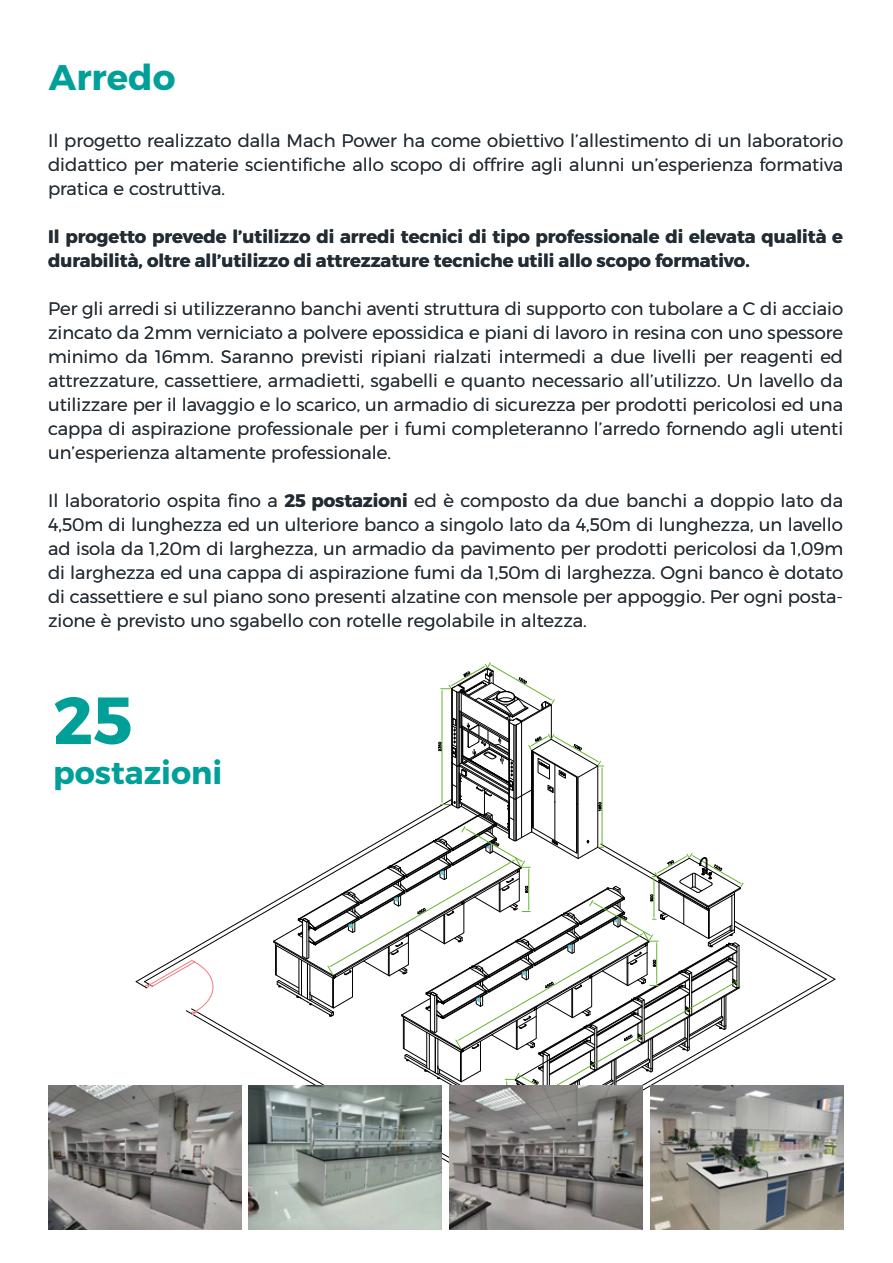
<style>
.page{position:relative;width:893px;height:1263px;background:#fff}
.page>*{position:absolute;margin:0;border:0;box-sizing:border-box;transform-origin:0 0}
.t1{font:700 66.45px "Montserrat";color:#00a099}
.t2{font:700 35.7px "Montserrat";color:#00a099}
.t3{font:700 31.65px "Montserrat";color:#00a099}
.t4{font:300 18px/24px "Montserrat";color:#212c35;text-align:justify}
.t5{font:700 18px/24px "Montserrat";color:#212c35}
.s1{font-weight:700}
</style>
<div class="page">
<svg style="left:193px;top:1015px;width:256px;height:168px"></svg>
<svg style="left:174px;top:902px;width:99px;height:57px"></svg>
<svg style="left:135px;top:959px;width:79px;height:56px"></svg>
<svg style="left:273px;top:662px;width:563px;height:474px"></svg>
<img style="left:48px;top:1085px;width:193px;height:145px">
<img style="left:650px;top:1085px;width:193px;height:145px">
<img style="left:449px;top:1085px;width:193px;height:145px">
<img style="left:249px;top:1085px;width:193px;height:145px">
<h2 class="t2" style="left:49px;top:55px;width:128px">Arredo</h2>
<p class="t4" style="left:48px;top:128px;width:797px">Il progetto realizzato dalla Mach Power ha come obiettivo l’allestimento di un laboratorio didattico per materie scientifiche allo scopo di offrire agli alunni un’esperienza formativa pratica e costruttiva.</p>
<p class="t5" style="left:48px;top:225px;width:796px">Il progetto prevede l’utilizzo di arredi tecnici di tipo professionale di elevata qualità e durabilità, oltre all’utilizzo di attrezzature tecniche utili allo scopo formativo.</p>
<p class="t4" style="left:48px;top:296px;width:797px">Per gli arredi si utilizzeranno banchi aventi struttura di supporto con tubolare a C di acciaio zincato da 2mm verniciato a polvere epossidica e piani di lavoro in resina con uno spessore minimo da 16mm. Saranno previsti ripiani rialzati intermedi a due livelli per reagenti ed attrezzature, cassettiere, armadietti, sgabelli e quanto necessario all’utilizzo. Un lavello da utilizzare per il lavaggio e lo scarico, un armadio di sicurezza per prodotti pericolosi ed una cappa di aspirazione professionale per i fumi completeranno l’arredo fornendo agli utenti un’esperienza altamente professionale.</p>
<p class="t4" style="left:48px;top:488px;width:797px">Il laboratorio ospita fino a <span class="s1">25 postazioni</span> ed è composto da due banchi a doppio lato da 4,50m di lunghezza ed un ulteriore banco a singolo lato da 4,50m di lunghezza, un lavello ad isola da 1,20m di larghezza, un armadio da pavimento per prodotti pericolosi da 1,09m di larghezza ed una cappa di aspirazione fumi da 1,50m di larghezza. Ogni banco è dotato di cassettiere e sul piano sono presenti alzatine con mensole per appoggio. Per ogni posta&shy;zione è previsto uno sgabello con rotelle regolabile in altezza.</p>
<h1 class="t1" style="left:53px;top:679px;width:81px">25</h1>
<h3 class="t3" style="left:53px;top:753px;width:171px">postazioni</h3>
</div>
